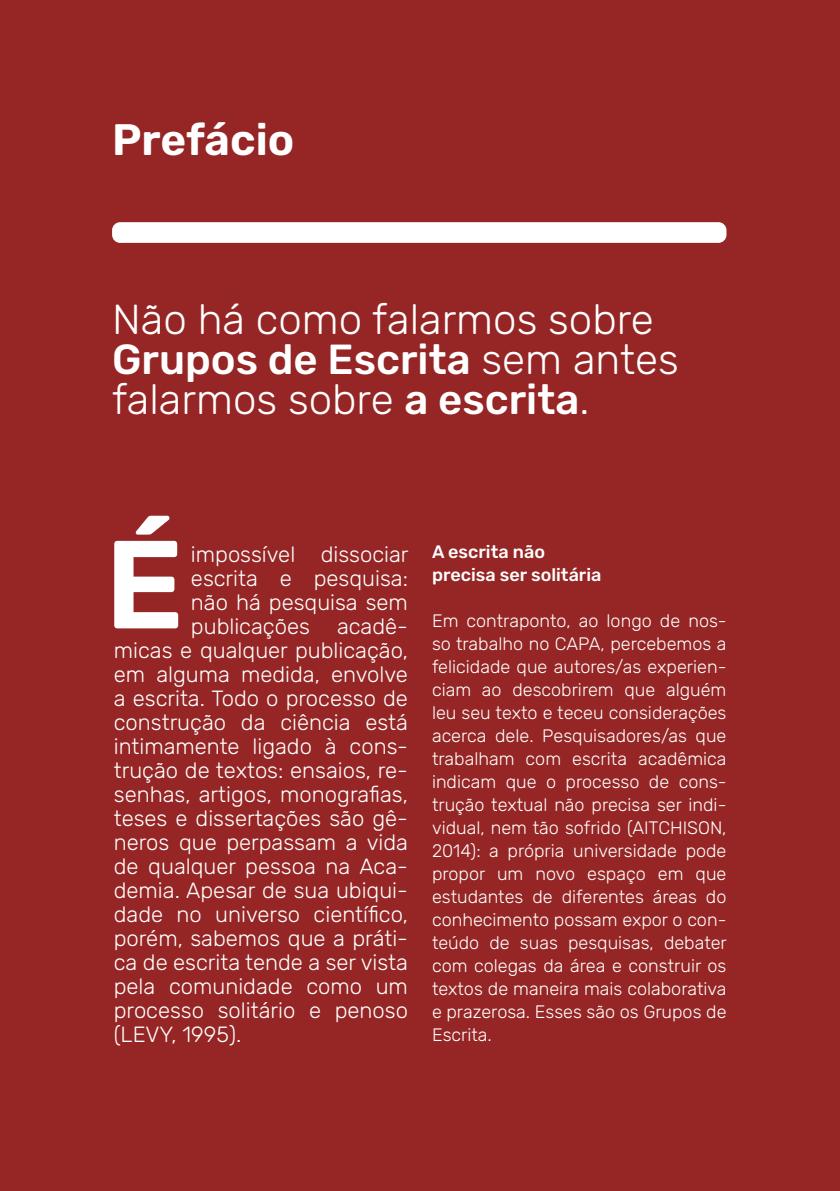
<style>
.page{position:relative;width:840px;height:1191px;background:#fff}
.page>*{position:absolute;margin:0;border:0;box-sizing:border-box;transform-origin:0 0}
.t1{font:600 125px "Rubik";color:#fff}
.t2{font:600 44px "Rubik";color:#fff}
.t3{font:300 42px/40px "Rubik";color:#fff}
.t4{font:300 22px "Rubik";color:#fff}
.t5{font:300 18px/23px "Rubik";color:#fff;text-align:justify}
.t6{font:500 18px/23px "Rubik";color:#fff}
.s1{font-weight:500}
</style>
<div class="page">
<div style="left:0;top:0;width:839px;height:1191px;background:#952625"></div>
<div style="left:112px;top:222px;width:614px;height:21px;background:#fff;border-radius:8px"></div>
<h2 class="t2" style="left:112px;top:115px;width:183px">Prefácio</h2>
<h3 class="t3" style="left:112px;top:301px;width:568px">Não há como falarmos sobre<br><span class="s1">Grupos de Escrita</span> sem antes falarmos sobre <span class="s1">a escrita</span>.</h3>
<h1 class="t1" style="left:105px;top:515px;width:80px">É</h1>
<p class="t4" style="left:191px;top:542px;width:219px">impossível dissociar</p>
<p class="t4" style="left:191px;top:566px;width:218px">escrita e pesquisa:</p>
<p class="t4" style="left:191px;top:590px;width:218px">não há pesquisa sem</p>
<p class="t4" style="left:191px;top:614px;width:218px">publicações acadê-</p>
<p class="t4" style="left:114px;top:638px;width:295px">micas e qualquer publicação,</p>
<p class="t4" style="left:114px;top:662px;width:295px">em alguma medida, envolve</p>
<p class="t4" style="left:114px;top:686px;width:295px">a escrita. Todo o processo de</p>
<p class="t4" style="left:114px;top:710px;width:295px">construção da ciência está</p>
<p class="t4" style="left:114px;top:734px;width:295px">intimamente ligado à cons-</p>
<p class="t4" style="left:114px;top:758px;width:295px">trução de textos: ensaios, re-</p>
<p class="t4" style="left:114px;top:782px;width:295px">senhas, artigos, monografias,</p>
<p class="t4" style="left:114px;top:806px;width:295px">teses e dissertações são gê-</p>
<p class="t4" style="left:114px;top:830px;width:295px">neros que perpassam a vida</p>
<p class="t4" style="left:114px;top:854px;width:295px">de qualquer pessoa na Aca-</p>
<p class="t4" style="left:114px;top:878px;width:295px">demia. Apesar de sua ubiqui-</p>
<p class="t4" style="left:114px;top:902px;width:295px">dade no universo científico,</p>
<p class="t4" style="left:114px;top:926px;width:295px">porém, sabemos que a práti-</p>
<p class="t4" style="left:114px;top:950px;width:295px">ca de escrita tende a ser vista</p>
<p class="t4" style="left:114px;top:974px;width:295px">pela comunidade como um</p>
<p class="t4" style="left:114px;top:998px;width:295px">processo solitário e penoso</p>
<p class="t4" style="left:114px;top:1022px;width:129px">(LEVY, 1995).</p>
<p class="t6" style="left:432px;top:541px;width:171px">A escrita não precisa ser solitária</p>
<p class="t5" style="left:432px;top:610px;width:296px">Em contraponto, ao longo de nos&shy;so trabalho no CAPA, percebemos a felicidade que autores/as experien&shy;ciam ao descobrirem que alguém leu seu texto e teceu considerações acerca dele. Pesquisadores/as que trabalham com escrita acadêmica indicam que o processo de cons&shy;trução textual não precisa ser indi&shy;vidual, nem tão sofrido (AITCHISON, 2014): a própria universidade pode propor um novo espaço em que estudantes de diferentes áreas do conhecimento possam expor o con&shy;teúdo de suas pesquisas, debater com colegas da área e construir os textos de maneira mais colaborativa e prazerosa. Esses são os Grupos de Escrita.</p>
</div>
